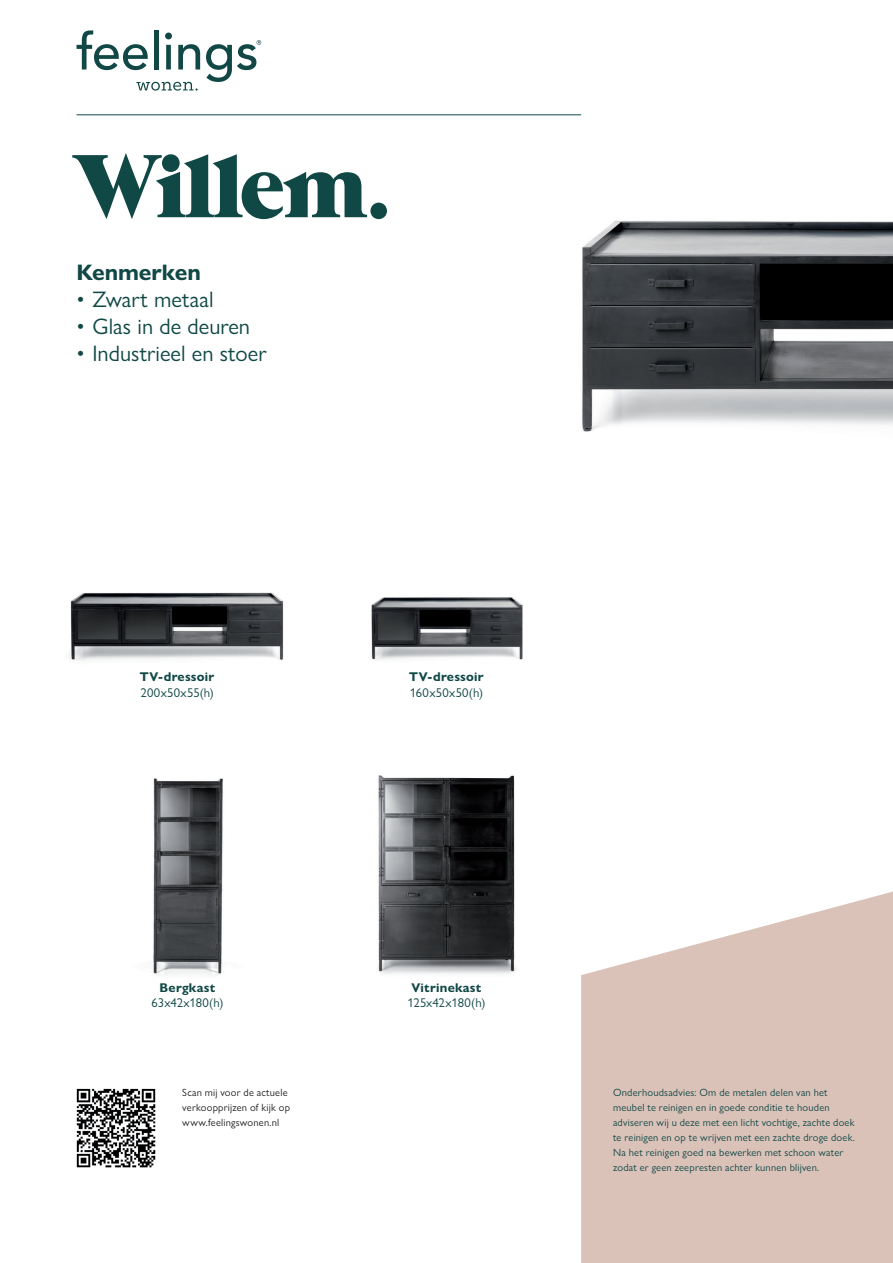
<style>
.page{position:relative;width:893px;height:1263px;background:#fff}
.page>*{position:absolute;margin:0;border:0;box-sizing:border-box;transform-origin:0 0}
.t1{font:90px "Grouch IT Cby BT";letter-spacing:-.03em;color:#104846}
.t2{font:22.5px "Gill Sans Nova";color:#104846}
.t3{font:700 22.5px "Gill Sans Nova";color:#104846}
.t4{font:700 12.75px "Gill Sans Nova";letter-spacing:.02em;color:#104846}
.t5{font:12.75px "Gill Sans Nova";letter-spacing:.01em;color:#104846}
.t6{font:12.75px "Gill Sans Nova";letter-spacing:-.01em;color:#104846}
.t7{font:10.5px/15px "Gill Sans Nova";letter-spacing:.02em;color:#104846}
.t8{font:10.5px/15px "Gill Sans Nova";letter-spacing:.02em;color:#231f20}
</style>
<div class="page">
<svg style="left:581px;top:891px;width:312px;height:372px;background:#dfc8c0"></svg>
<hr style="left:77px;top:114px;width:504px;height:1px;background:#104846">
<svg style="left:77px;top:30px;width:71px;height:40px"></svg>
<hr style="left:154px;top:30px;width:4px;height:39px;background:#114846">
<svg style="left:165px;top:33px;width:7px;height:36px"></svg>
<svg style="left:178px;top:44px;width:22px;height:25px"></svg>
<svg style="left:206px;top:40px;width:55px;height:42px"></svg>
<svg style="left:136px;top:82px;width:62px;height:8px"></svg>
<img style="left:378px;top:775px;width:138px;height:199px">
<img style="left:379px;top:776px;width:134px;height:194px">
<img style="left:69px;top:592px;width:215px;height:69px">
<img style="left:71px;top:593px;width:212px;height:66px">
<img style="left:371px;top:604px;width:152px;height:56px">
<img style="left:372px;top:597px;width:150px;height:62px">
<img style="left:152px;top:778px;width:71px;height:198px">
<img style="left:154px;top:779px;width:68px;height:194px">
<img style="left:583px;top:221px;width:310px;height:210px">
<img style="left:76px;top:1088px;width:80px;height:80px">
<h1 class="t1" style="left:77px;top:131px;width:320px">Willem.</h1>
<h2 class="t3" style="left:77px;top:258px;width:126px">Kenmerken</h2>
<h2 class="t2" style="left:77px;top:286px;width:139px">• Zwart metaal</h2>
<h2 class="t2" style="left:77px;top:313px;width:175px">• Glas in de deuren</h2>
<h2 class="t2" style="left:77px;top:340px;width:192px">• Industrieel en stoer</h2>
<p class="t4" style="left:140px;top:669px;width:76px">TV-dressoir</p>
<p class="t5" style="left:140px;top:685px;width:75px">200x50x55(h)</p>
<p class="t4" style="left:160px;top:979px;width:57px">Bergkast</p>
<p class="t5" style="left:151px;top:995px;width:73px">63x42x180(h)</p>
<p class="t8" style="left:182px;top:1085px;width:109px">Scan mij voor de actuele verkoopprijzen of kijk op www.feelingswonen.nl</p>
<p class="t4" style="left:409px;top:669px;width:76px">TV-dressoir</p>
<p class="t5" style="left:410px;top:685px;width:75px">160x50x50(h)</p>
<p class="t4" style="left:412px;top:979px;width:71px">Vitrinekast</p>
<p class="t6" style="left:408px;top:995px;width:79px">125x42x180(h)</p>
<p class="t7" style="left:613px;top:1085px;width:243px">Onderhoudsadvies: Om de metalen delen van het meubel te reinigen en in goede conditie te houden adviseren wij u deze met een licht vochtige, zachte doek te reinigen en op te wrijven met een zachte droge doek.<br>Na het reinigen goed na bewerken met schoon water zodat er geen zeepresten achter kunnen blijven.</p>
</div>
